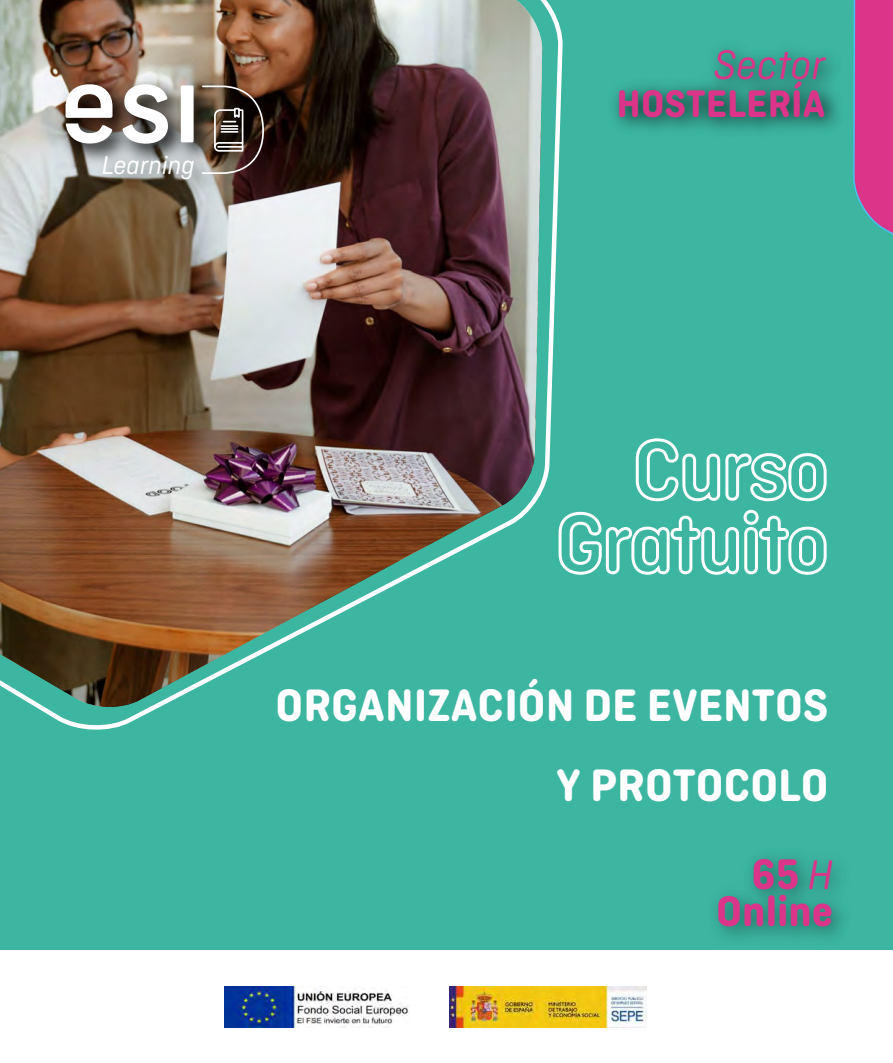
<style>
.page{position:relative;width:893px;height:1063px;background:#fff}
.page>*{position:absolute;margin:0;border:0;box-sizing:border-box;transform-origin:0 0}
.t1{font:700 48px/79.5px "Ciutadella Rounded";color:#fff;text-align:right}
.t2{font:700 45px/37.5px "Ciutadella Rounded";color:#db3589;text-align:right}
.t3{font:italic 43.5px "Ciutadella Rounded";color:#db3589}
.t4{font:700 40.5px "Ciutadella Rounded";color:#db3589}
.t5{font:italic 27px "Ciutadella Rounded";color:#fff}
.s1{font-weight:400;font-style:italic;font-size:43.5px}
</style>
<div class="page">
<div style="left:0;top:0;width:893px;height:975px;background:#3cb5a1"></div>
<div style="left:0;top:951px;width:893px;height:112px;background:#fff"></div>
<svg style="left:565px;top:438px;width:262px;height:137px"></svg>
<img style="left:449px;top:986px;width:197px;height:41px">
<img style="left:225px;top:986px;width:184px;height:42px">
<svg style="left:853px;top:0;width:40px;height:951px"></svg>
<img style="left:614px;top:833px;width:248px;height:118px">
<img style="left:0;top:0;width:565px;height:730px">
<img style="left:50px;top:68px;width:245px;height:143px">
<svg style="left:122px;top:84px;width:46px;height:60px"></svg>
<div style="left:181px;top:85px;width:13px;height:57px;background:#fff"></div>
<svg style="left:66px;top:84px;width:46px;height:60px"></svg>
<img style="left:201px;top:85px;width:64px;height:90px">
<hr style="left:218px;top:146px;width:25px;height:2px;background:#fff">
<p class="t5" style="left:102px;top:150px;width:95px">Learning</p>
<p class="t3" style="left:714px;top:41px;width:113px">Sector</p>
<p class="t4" style="left:617px;top:80px;width:210px">HOSTELERÍA</p>
<p class="t1" style="left:276px;top:666px;width:554px">ORGANIZACIÓN DE EVENTOS<br>Y PROTOCOLO</p>
<p class="t2" style="left:716px;top:856px;width:119px">65 <span class="s1">H<br></span>Online</p>
</div>
